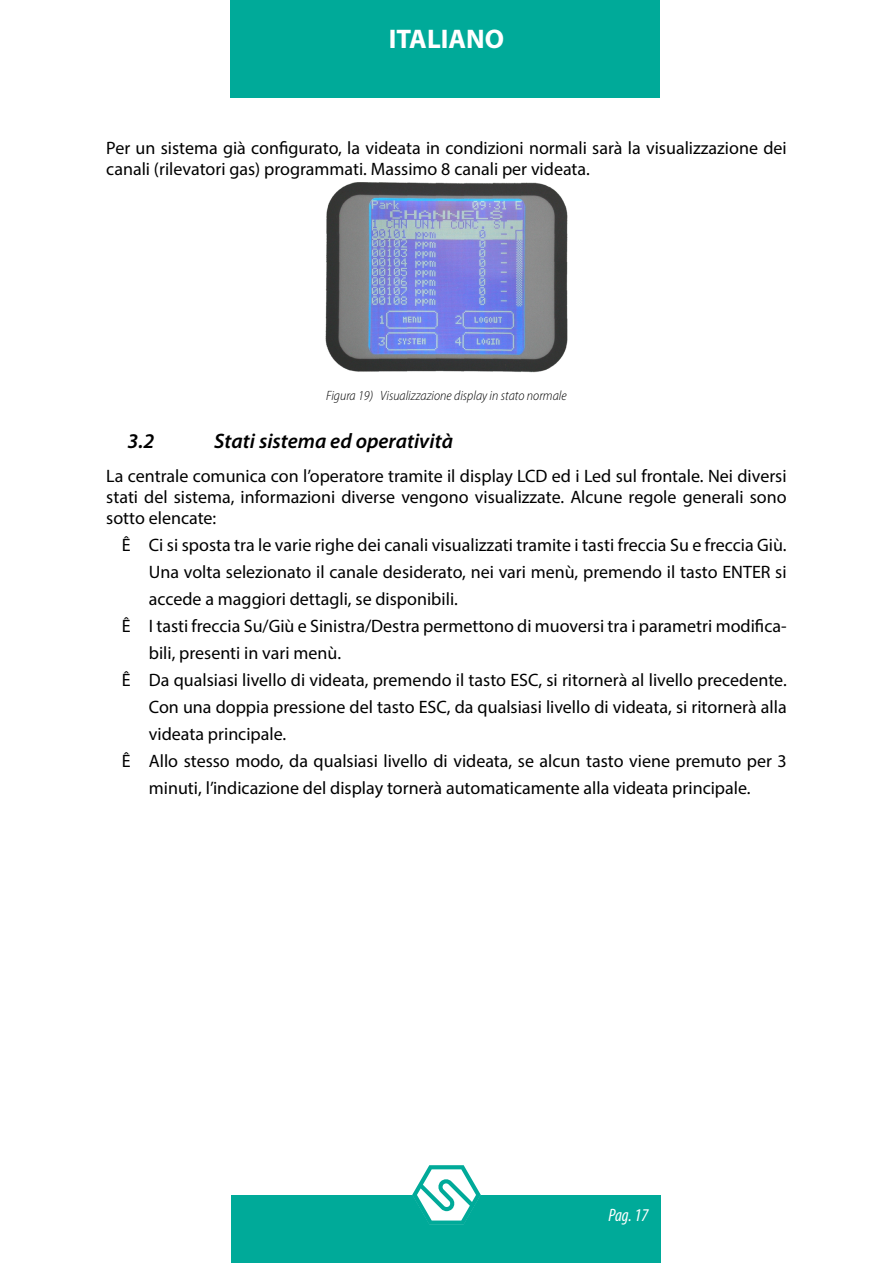
<style>
.page{position:relative;width:893px;height:1263px;background:#fff}
.page>*{position:absolute;margin:0;border:0;box-sizing:border-box;transform-origin:0 0}
.t1{font:700 27px "Myriad Pro";color:#fff}
.t2{font:italic 600 21px "Myriad Pro";color:#000}
.t3{font:18px/21px "Myriad Pro";color:#000}
.t4{font:italic condensed 18px "Myriad Pro";color:#fff}
.t5{font:italic 300 semi-condensed 13.5px "Myriad Pro";color:#000}
</style>
<div class="page">
<div style="left:232px;top:1195px;width:429px;height:68px;background:#0a9"></div>
<div style="left:230px;top:0;width:430px;height:98px;background:#0a9"></div>
<svg style="left:412px;top:1165px;width:69px;height:60px"></svg>
<img style="left:325px;top:183px;width:243px;height:189px">
<h1 class="t1" style="left:389px;top:22px;width:117px">ITALIANO</h1>
<p class="t3" style="left:106px;top:137px;width:682px">Per un sistema già configurato, la videata in condizioni normali sarà la visualizzazione dei canali (rilevatori gas) programmati. Massimo 8 canali per videata.</p>
<p class="t5" style="left:326px;top:387px;width:242px">Figura 19) Visualizzazione display in stato normale</p>
<p class="t2" style="left:128px;top:427px;width:28px">3.2</p>
<p class="t2" style="left:214px;top:427px;width:240px">Stati sistema ed operatività</p>
<p class="t3" style="left:106px;top:465px;width:682px;text-align:justify">La centrale comunica con l’operatore tramite il display LCD ed i Led sul frontale. Nei diversi stati del sistema, informazioni diverse vengono visualizzate. Alcune regole generali sono sotto elencate:</p>
<p class="t3" style="left:122px;top:534px;width:666px">³ Ci si sposta tra le varie righe dei canali visualizzati tramite i tasti freccia Su e freccia Giù.</p>
<p class="t3" style="left:149px;top:561px;width:639px">Una volta selezionato il canale desiderato, nei vari menù, premendo il tasto ENTER si</p>
<p class="t3" style="left:149px;top:588px;width:311px">accede a maggiori dettagli, se disponibili.</p>
<p class="t3" style="left:122px;top:615px;width:666px">³ I tasti freccia Su/Giù e Sinistra/Destra permettono di muoversi tra i parametri modifica-</p>
<p class="t3" style="left:149px;top:642px;width:194px">bili, presenti in vari menù.</p>
<p class="t3" style="left:122px;top:669px;width:666px">³ Da qualsiasi livello di videata, premendo il tasto ESC, si ritornerà al livello precedente.</p>
<p class="t3" style="left:149px;top:696px;width:639px">Con una doppia pressione del tasto ESC, da qualsiasi livello di videata, si ritornerà alla</p>
<p class="t3" style="left:149px;top:723px;width:139px">videata principale.</p>
<p class="t3" style="left:122px;top:750px;width:666px">³ Allo stesso modo, da qualsiasi livello di videata, se alcun tasto viene premuto per 3</p>
<p class="t3" style="left:149px;top:777px;width:603px">minuti, l’indicazione del display tornerà automaticamente alla videata principale.</p>
<p class="t4" style="left:608px;top:1204px;width:42px">Pag. 17</p>
</div>
